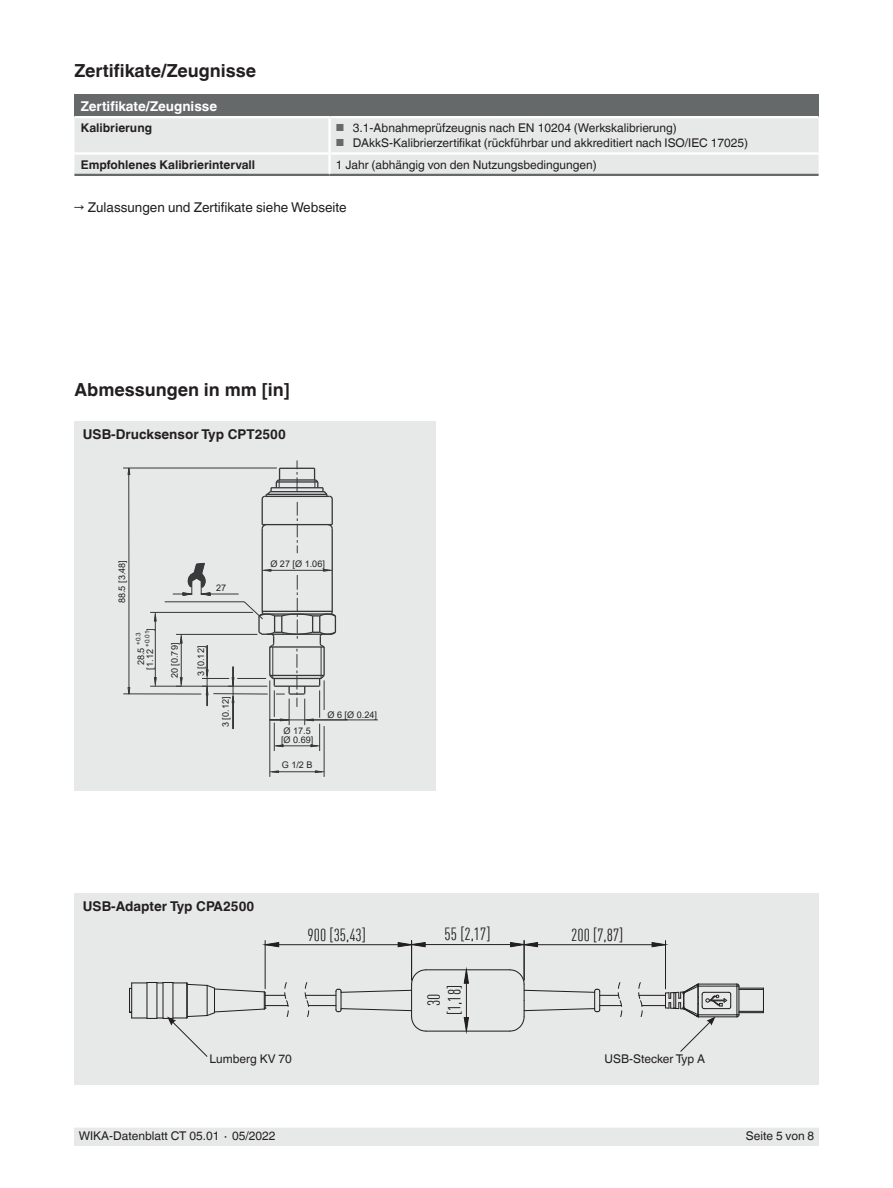
<style>
.page{position:relative;width:893px;height:1188px;background:#fff}
.page>*{position:absolute;margin:0;border:0;box-sizing:border-box;transform-origin:0 0}
.t1{font:700 18px "Helvetica World";color:#231f20}
.t2{font:17.25px/20.7px "DIN Cond";color:#231f20;text-align:center}
.t3{font:700 13.5px "Helvetica World";color:#231f20}
.t4{font:13.5px "Helvetica World";color:#231f20}
.t5{font:700 13.5px "Helvetica World";color:#fff}
.t6{font:12px "Helvetica World";color:#231f20}
.t7{font:700 12px "Helvetica World";color:#231f20}
.t8{font:9.15px/9.1px "Arial";color:#231f20;text-align:center}
.s1{font-size:10.2px;color:#666969}
</style>
<div class="page">
<div style="left:74px;top:1128px;width:745px;height:17px;background:#e7e9e8"></div>
<div style="left:74px;top:421px;width:362px;height:370px;background:#e7e9e8"></div>
<div style="left:74px;top:893px;width:745px;height:191px;background:#e7e9e8"></div>
<hr style="left:262px;top:529px;width:1px;height:83px;background:#373739">
<hr style="left:332px;top:529px;width:1px;height:83px;background:#373739">
<svg style="left:261px;top:460px;width:72px;height:93px"></svg>
<hr style="left:123px;top:468px;width:154px;height:1px;background:#373739">
<svg style="left:127px;top:467px;width:4px;height:227px"></svg>
<hr style="left:123px;top:694px;width:78px;height:1px;background:#373739">
<hr style="left:150px;top:686px;width:31px;height:1px;background:#373739">
<hr style="left:150px;top:612px;width:103px;height:1px;background:#373739">
<hr style="left:155px;top:612px;width:1px;height:74px;background:#373739">
<svg style="left:154px;top:677px;width:3px;height:10px"></svg>
<svg style="left:154px;top:611px;width:3px;height:11px"></svg>
<hr style="left:269px;top:680px;width:1px;height:97px;background:#373739">
<hr style="left:324px;top:726px;width:1px;height:51px;background:#373739">
<hr style="left:270px;top:771px;width:54px;height:1px;background:#373739">
<svg style="left:269px;top:770px;width:10px;height:3px"></svg>
<svg style="left:315px;top:770px;width:10px;height:3px"></svg>
<hr style="left:297px;top:720px;width:81px;height:1px;background:#373739">
<svg style="left:164px;top:562px;width:173px;height:189px"></svg>
<svg style="left:638px;top:982px;width:126px;height:70px"></svg>
<hr style="left:426px;top:1031px;width:84px;height:1px;background:#231f20">
<svg style="left:509px;top:969px;width:113px;height:63px"></svg>
<svg style="left:304px;top:969px;width:123px;height:63px"></svg>
<hr style="left:426px;top:969px;width:84px;height:1px;background:#231f20">
<svg style="left:129px;top:981px;width:160px;height:76px"></svg>
<svg style="left:463px;top:969px;width:6px;height:63px"></svg>
<hr style="left:665px;top:941px;width:1px;height:48px;background:#231f20">
<hr style="left:524px;top:944px;width:141px;height:1px;background:#231f20">
<svg style="left:651px;top:942px;width:14px;height:6px"></svg>
<hr style="left:524px;top:941px;width:1px;height:39px;background:#231f20">
<hr style="left:411px;top:941px;width:1px;height:39px;background:#231f20">
<hr style="left:412px;top:944px;width:112px;height:1px;background:#231f20">
<svg style="left:510px;top:942px;width:28px;height:6px"></svg>
<hr style="left:265px;top:941px;width:1px;height:48px;background:#231f20">
<hr style="left:265px;top:944px;width:147px;height:1px;background:#231f20">
<svg style="left:264px;top:942px;width:15px;height:6px"></svg>
<svg style="left:397px;top:942px;width:29px;height:6px"></svg>
<div style="left:74px;top:95px;width:745px;height:22px;background:#666969"></div>
<div style="left:74px;top:118px;width:745px;height:56px;background:#e7e9e8"></div>
<hr style="left:328px;top:118px;width:3px;height:34px;background:#fff">
<hr style="left:74px;top:174px;width:256px;height:2px;background:#666969">
<hr style="left:330px;top:174px;width:489px;height:2px;background:#666969">
<hr style="left:74px;top:116px;width:257px;height:2px;background:#fff">
<hr style="left:74px;top:152px;width:257px;height:3px;background:#fff">
<hr style="left:331px;top:116px;width:488px;height:2px;background:#fff">
<hr style="left:331px;top:152px;width:488px;height:3px;background:#fff">
<hr style="left:328px;top:155px;width:3px;height:19px;background:#fff">
<h1 class="t1" style="left:74px;top:60px;width:183px">Zertifikate/Zeugnisse</h1>
<p class="t5" style="left:81px;top:98px;width:138px">Zertifikate/Zeugnisse</p>
<p class="t7" style="left:81px;top:121px;width:73px">Kalibrierung</p>
<p class="t6" style="left:336px;top:121px;width:342px"><span class="s1">■</span> 3.1-Abnahmeprüfzeugnis nach EN 10204 (Werkskalibrierung)</p>
<p class="t6" style="left:336px;top:136px;width:414px"><span class="s1">■</span> DAkkS-Kalibrierzertifikat (rückführbar und akkreditiert nach ISO/IEC 17025)</p>
<p class="t7" style="left:81px;top:157px;width:176px">Empfohlenes Kalibrierintervall</p>
<p class="t6" style="left:336px;top:157px;width:262px">1 Jahr (abhängig von den Nutzungsbedingungen)</p>
<p class="t4" style="left:74px;top:199px;width:274px">→ Zulassungen und Zertifikate siehe Webseite</p>
<h1 class="t1" style="left:74px;top:379px;width:217px">Abmessungen in mm [in]</h1>
<p class="t3" style="left:83px;top:427px;width:204px">USB-Drucksensor Typ CPT2500</p>
<p class="t8" style="left:117px;top:603px;width:44px;rotate:-90deg">88.5 [3.48]</p>
<p class="t8" style="left:136px;top:670px;width:43px;rotate:-90deg">28.5 <sup>+0.3 </sup>[1.12 <sup>+0.01</sup>]</p>
<p class="t8" style="left:216px;top:583px;width:12px">27</p>
<p class="t8" style="left:170px;top:678px;width:37px;rotate:-90deg">20 [0.79]</p>
<p class="t8" style="left:196px;top:676px;width:32px;rotate:-90deg">3 [0.12]</p>
<p class="t8" style="left:221px;top:727px;width:32px;rotate:-90deg">3 [0.12]</p>
<p class="t8" style="left:270px;top:559px;width:56px">Ø 27 [Ø 1.06]</p>
<p class="t8" style="left:281px;top:726px;width:34px;text-align:left">Ø 17.5 [Ø 0.69]</p>
<p class="t8" style="left:282px;top:760px;width:32px">G 1/2 B</p>
<p class="t8" style="left:327px;top:710px;width:51px">Ø 6 [Ø 0.24]</p>
<p class="t3" style="left:83px;top:899px;width:173px">USB-Adapter Typ CPA2500</p>
<h2 class="t2" style="left:307px;top:924px;width:60px">900 [35,43]</h2>
<h2 class="t2" style="left:445px;top:924px;width:47px">55 [2,17]</h2>
<h2 class="t2" style="left:571px;top:925px;width:54px">200 [7,87]</h2>
<h2 class="t2" style="left:423px;top:1015px;width:32px;rotate:-90deg">30 [1,18]</h2>
<p class="t6" style="left:210px;top:1052px;width:84px">Lumberg KV 70</p>
<p class="t6" style="left:604px;top:1052px;width:102px">USB-Stecker Typ A</p>
<p class="t6" style="left:79px;top:1129px;width:198px">WIKA-Datenblatt CT 05.01 ∙ 05/2022</p>
<p class="t6" style="left:746px;top:1129px;width:70px">Seite 5 von 8</p>
</div>
